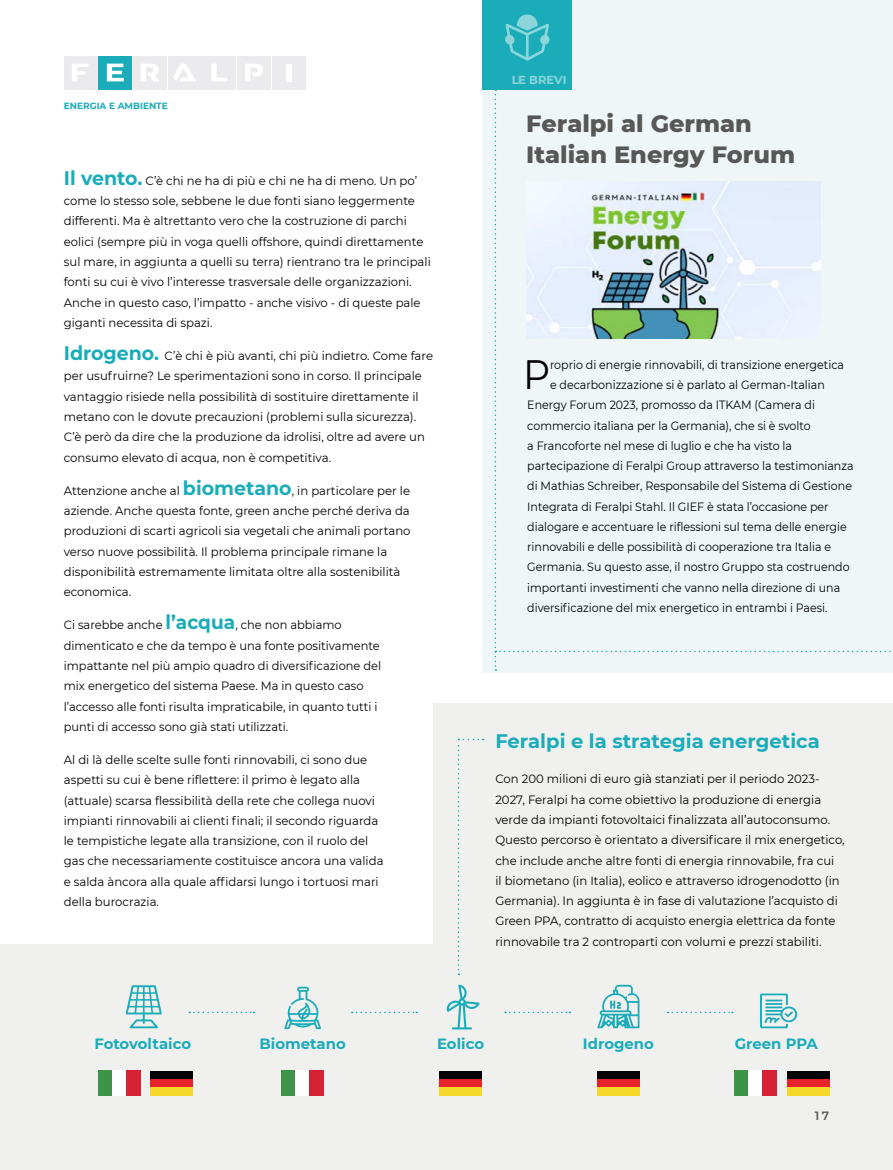
<style>
.page{position:relative;width:893px;height:1170px;background:#fff}
.page>*{position:absolute;margin:0;border:0;box-sizing:border-box;transform-origin:0 0}
.t1{font:40.95px "Montserrat";color:#000;scale:.92 1}
.t2{font:800 24px/31.5px "Montserrat";color:#575756}
.t3{font:700 19.5px "Montserrat";color:#1aacb9}
.t4{font:700 14.85px "Montserrat";color:#1aacb9}
.t5{font:12px/20.2px "Montserrat";color:#000}
.t6{font:12px "Montserrat";color:#000;scale:.92 1}
.t7{font:12px/20.2px "Montserrat";color:#000;scale:.95 1}
.t8{font:600 12px "Montserrat";color:#575756}
.t9{font:700 11.55px "Montserrat";color:#fff}
.t10{font:700 9px "Montserrat";color:#1aacb9}
.s1{font-weight:700;font-size:19.5px;color:#1aacb9}
</style>
<div class="page">
<div style="left:0;top:944px;width:893px;height:225px;background:#f0f0ef"></div>
<div style="left:434px;top:703px;width:459px;height:306px;background:#f0f0ef"></div>
<svg style="left:458px;top:738px;width:26px;height:236px"></svg>
<svg style="left:189px;top:1011px;width:66px;height:2px"></svg>
<svg style="left:352px;top:1011px;width:65px;height:2px"></svg>
<svg style="left:505px;top:1011px;width:65px;height:2px"></svg>
<svg style="left:668px;top:1011px;width:65px;height:2px"></svg>
<div style="left:98px;top:1070px;width:14px;height:26px;background:#3d9446"></div>
<div style="left:112px;top:1070px;width:15px;height:26px;background:#fff"></div>
<div style="left:127px;top:1070px;width:14px;height:26px;background:#d62033"></div>
<div style="left:151px;top:1070px;width:42px;height:9px;background:#010202"></div>
<div style="left:151px;top:1079px;width:42px;height:8px;background:#e52329"></div>
<div style="left:151px;top:1087px;width:42px;height:9px;background:#f5d829"></div>
<svg style="left:126px;top:985px;width:36px;height:43px"></svg>
<div style="left:281px;top:1070px;width:15px;height:26px;background:#3d9446"></div>
<div style="left:296px;top:1070px;width:14px;height:26px;background:#fff"></div>
<div style="left:310px;top:1070px;width:14px;height:26px;background:#d62033"></div>
<svg style="left:284px;top:986px;width:37px;height:43px"></svg>
<div style="left:439px;top:1070px;width:43px;height:9px;background:#010202"></div>
<div style="left:439px;top:1079px;width:43px;height:8px;background:#e52329"></div>
<div style="left:439px;top:1087px;width:43px;height:9px;background:#f5d829"></div>
<svg style="left:447px;top:984px;width:33px;height:45px"></svg>
<div style="left:597px;top:1070px;width:43px;height:9px;background:#010202"></div>
<div style="left:597px;top:1079px;width:43px;height:8px;background:#e52329"></div>
<div style="left:597px;top:1087px;width:43px;height:9px;background:#f5d829"></div>
<svg style="left:597px;top:984px;width:42px;height:44px"></svg>
<div style="left:734px;top:1070px;width:14px;height:26px;background:#3d9446"></div>
<div style="left:748px;top:1070px;width:15px;height:26px;background:#fff"></div>
<div style="left:763px;top:1070px;width:14px;height:26px;background:#d62033"></div>
<div style="left:787px;top:1070px;width:42px;height:9px;background:#010202"></div>
<div style="left:787px;top:1079px;width:42px;height:8px;background:#e52329"></div>
<div style="left:787px;top:1087px;width:42px;height:9px;background:#f5d829"></div>
<svg style="left:760px;top:993px;width:37px;height:35px"></svg>
<div style="left:64px;top:56px;width:33px;height:33px;background:#ebebed"></div>
<svg style="left:72px;top:64px;width:17px;height:17px"></svg>
<div style="left:98px;top:56px;width:34px;height:33px;background:#1aacb9"></div>
<svg style="left:107px;top:64px;width:17px;height:17px"></svg>
<div style="left:133px;top:56px;width:34px;height:33px;background:#ebebed"></div>
<svg style="left:141px;top:64px;width:18px;height:17px"></svg>
<div style="left:168px;top:56px;width:33px;height:33px;background:#ebebed"></div>
<svg style="left:173px;top:64px;width:23px;height:17px"></svg>
<div style="left:203px;top:56px;width:33px;height:33px;background:#ebebed"></div>
<svg style="left:211px;top:64px;width:16px;height:17px"></svg>
<div style="left:237px;top:56px;width:34px;height:33px;background:#ebebed"></div>
<svg style="left:245px;top:64px;width:18px;height:17px"></svg>
<div style="left:272px;top:56px;width:34px;height:33px;background:#ebebed"></div>
<div style="left:286px;top:64px;width:5px;height:17px;background:#fff"></div>
<div style="left:483px;top:0;width:410px;height:672px;background:#eef6f8"></div>
<div style="left:483px;top:0;width:89px;height:89px;background:#1aacb9"></div>
<svg style="left:505px;top:14px;width:45px;height:47px"></svg>
<img style="left:526px;top:181px;width:294px;height:158px">
<p class="t10" style="left:64px;top:100px;width:106px">ENERGIA E AMBIENTE</p>
<p class="t5" style="left:64px;top:170px;width:368px"><span class="s1">Il vento.</span> C’è chi ne ha di più e chi ne ha di meno. Un po’ come lo stesso sole, sebbene le due fonti siano leggermente differenti. Ma è altrettanto vero che la costruzione di parchi eolici (sempre più in voga quelli offshore, quindi direttamente sul mare, in aggiunta a quelli su terra) rientrano tra le principali fonti su cui è vivo l’interesse trasversale delle organizzazioni.<br>Anche in questo caso, l’impatto - anche visivo - di queste pale giganti necessita di spazi.</p>
<p class="t5" style="left:64px;top:345px;width:371px"><span class="s1">Idrogeno.</span> C’è chi è più avanti, chi più indietro. Come fare per usufruirne? Le sperimentazioni sono in corso. Il principale vantaggio risiede nella possibilità di sostituire direttamente il metano con le dovute precauzioni (problemi sulla sicurezza).<br>C’è però da dire che la produzione da idrolisi, oltre ad avere un consumo elevato di acqua, non è competitiva.</p>
<p class="t5" style="left:64px;top:480px;width:348px">Attenzione anche al <span class="s1">biometano</span>, in particolare per le aziende. Anche questa fonte, green anche perché deriva da produzioni di scarti agricoli sia vegetali che animali portano verso nuove possibilità. Il problema principale rimane la disponibilità estremamente limitata oltre alla sostenibilità economica.</p>
<p class="t7" style="left:64px;top:614px;width:336px">Ci sarebbe anche <span class="s1">l’acqua</span>, che non abbiamo dimenticato e che da tempo è una fonte positivamente impattante nel più ampio quadro di diversificazione del mix energetico del sistema Paese. Ma in questo caso l’accesso alle fonti risulta impraticabile, in quanto tutti i punti di accesso sono già stati utilizzati.</p>
<p class="t5" style="left:64px;top:749px;width:321px">Al di là delle scelte sulle fonti rinnovabili, ci sono due aspetti su cui è bene riflettere: il primo è legato alla (attuale) scarsa flessibilità della rete che collega nuovi impianti rinnovabili ai clienti finali; il secondo riguarda le tempistiche legate alla transizione, con il ruolo del gas che necessariamente costituisce ancora una valida e salda àncora alla quale affidarsi lungo i tortuosi mari della burocrazia.</p>
<p class="t9" style="left:511px;top:71px;width:57px">LE BREVI</p>
<h2 class="t2" style="left:526px;top:106px;width:270px">Feralpi al German<br>Italian Energy Forum</h2>
<h1 class="t1" style="left:523px;top:346px;width:31px">P</h1>
<p class="t6" style="left:550px;top:356px;width:321px">roprio di energie rinnovabili, di transizione energetica</p>
<p class="t6" style="left:550px;top:376px;width:300px">e decarbonizzazione si è parlato al German-Italian</p>
<p class="t6" style="left:527px;top:397px;width:314px">Energy Forum 2023, promosso da ITKAM (Camera di</p>
<p class="t6" style="left:527px;top:417px;width:310px">commercio italiana per la Germania), che si è svolto</p>
<p class="t6" style="left:527px;top:437px;width:289px">a Francoforte nel mese di luglio e che ha visto la</p>
<p class="t6" style="left:527px;top:457px;width:356px">partecipazione di Feralpi Group attraverso la testimonianza</p>
<p class="t6" style="left:527px;top:478px;width:354px">di Mathias Schreiber, Responsabile del Sistema di Gestione</p>
<p class="t6" style="left:527px;top:498px;width:329px">Integrata di Feralpi Stahl. Il GIEF è stata l’occasione per</p>
<p class="t6" style="left:527px;top:518px;width:349px">dialogare e accentuare le riflessioni sul tema delle energie</p>
<p class="t6" style="left:527px;top:538px;width:332px">rinnovabili e delle possibilità di cooperazione tra Italia e</p>
<p class="t6" style="left:527px;top:559px;width:352px">Germania. Su questo asse, il nostro Gruppo sta costruendo</p>
<p class="t6" style="left:527px;top:579px;width:342px">importanti investimenti che vanno nella direzione di una</p>
<p class="t6" style="left:527px;top:599px;width:328px">diversificazione del mix energetico in entrambi i Paesi.</p>
<h3 class="t3" style="left:495px;top:727px;width:326px">Feralpi e la strategia energetica</h3>
<p class="t5" style="left:495px;top:768px;width:351px">Con 200 milioni di euro già stanziati per il periodo 2023- 2027, Feralpi ha come obiettivo la produzione di energia verde da impianti fotovoltaici finalizzata all’autoconsumo.<br>Questo percorso è orientato a diversificare il mix energetico, che include anche altre fonti di energia rinnovabile, fra cui<br>il biometano (in Italia), eolico e attraverso idrogenodotto (in Germania). In aggiunta è in fase di valutazione l’acquisto di Green PPA, contratto di acquisto energia elettrica da fonte rinnovabile tra 2 controparti con volumi e prezzi stabiliti.</p>
<p class="t4" style="left:94px;top:1032px;width:98px">Fotovoltaico</p>
<p class="t4" style="left:259px;top:1032px;width:88px">Biometano</p>
<p class="t4" style="left:437px;top:1032px;width:49px">Eolico</p>
<p class="t4" style="left:583px;top:1032px;width:73px">Idrogeno</p>
<p class="t4" style="left:735px;top:1032px;width:85px">Green PPA</p>
<p class="t8" style="left:815px;top:1106px;width:16px">17</p>
</div>
